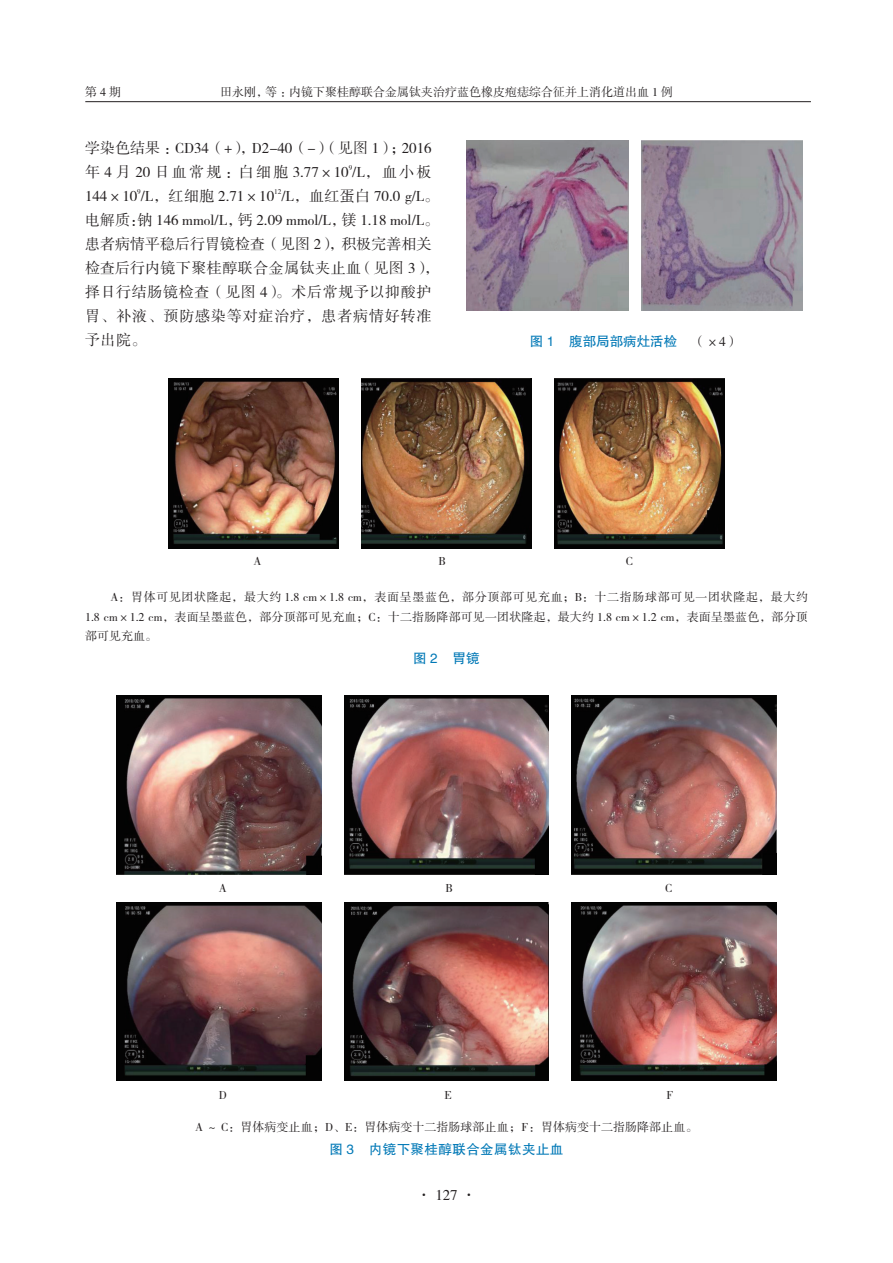
<style>
.page{position:relative;width:893px;height:1263px;background:#fff}
.page>*{position:absolute;margin:0;border:0;box-sizing:border-box;transform-origin:0 0}
.全文段路样式{font:15px/24px "FZSSK GBK1 0";letter-spacing:.03em;color:#231f20}
.全文段路样式-2{font:15px/24.2px "FZSSK GBK1 0";color:#231f20}
._4中文标题_1{font:13.5px "FZHTK GBK1 0";letter-spacing:.03em;color:#0078b6}
._4中文标题_1-2{font:13.5px "FZHTK GBK1 0";color:#0078b6}
.表注_正文{font:12px/19.5px "FZSSK GBK1 0";letter-spacing:.01em;color:#231f20;text-align:justify}
.表注_居中{font:12px "FZSSK GBK1 0";color:#231f20}
.书眉{font:12px "FZSSK GBK1 0";color:#231f20}
.全文段路样式-3{font:7.2px "FZSSK GBK1 0";color:#231f20}
.s1{font-family:"FZSSK GBK1 0";color:#231f20}
</style>
<div class="page">
<hr style="left:85px;top:101px;width:726px;height:1px;background:#231f20">
<img style="left:467px;top:140px;width:161px;height:170px">
<img style="left:641px;top:140px;width:162px;height:170px">
<img style="left:168px;top:378px;width:170px;height:170px">
<img style="left:361px;top:378px;width:170px;height:170px">
<img style="left:554px;top:378px;width:171px;height:170px">
<img style="left:117px;top:696px;width:204px;height:178px">
<img style="left:344px;top:696px;width:205px;height:178px">
<img style="left:572px;top:696px;width:204px;height:178px">
<img style="left:117px;top:902px;width:204px;height:179px">
<img style="left:344px;top:902px;width:205px;height:179px">
<img style="left:572px;top:902px;width:204px;height:179px">
<p class="表注_正文" style="left:85px;top:83px;width:37px">第4期</p>
<p class="书眉" style="left:220px;top:86px;width:454px">田永刚，等：内镜下聚桂醇联合金属钛夹治疗蓝色橡皮疱痣综合征并上消化道出血 1 例</p>
<p class="全文段路样式-2" style="left:85px;top:137px;width:348px">学染色结果：CD34（+），D2-40（-）（见图 1）；2016年 4 月 20 日血常规：白细胞 3.77×10 /L，血小板</p>
<p class="全文段路样式-3" style="left:349px;top:163px;width:5px">9</p>
<p class="全文段路样式-3" style="left:137px;top:187px;width:5px">9</p>
<p class="全文段路样式-3" style="left:274px;top:187px;width:9px">12</p>
<p class="全文段路样式" style="left:85px;top:185px;width:356px;text-indent:196px">/L，血红蛋白 70.0 g/L。电解质：钠 146 mmol/L，钙 2.09 mmol/L，镁 1.18 mol/L。患者病情平稳后行胃镜检查（见图 2），积极完善相关检查后行内镜下聚桂醇联合金属钛夹止血（见图 3），择日行结肠镜检查（见图 4）。术后常规予以抑酸护胃、补液、预防感染等对症治疗，患者病情好转准予出院。</p>
<p class="全文段路样式-2" style="left:85px;top:185px;width:191px">144×10 /L，红细胞 2.71×10</p>
<p class="_4中文标题_1-2" style="left:530px;top:334px;width:211px">图 1 腹部局部病灶活检 <span class="s1">（×4）</span></p>
<p class="表注_正文" style="left:253px;top:552px;width:9px">A</p>
<p class="表注_正文" style="left:439px;top:552px;width:9px">B</p>
<p class="表注_正文" style="left:626px;top:552px;width:9px">C</p>
<p class="表注_正文" style="left:85px;top:588px;width:724px;text-indent:26px">A：胃体可见团状隆起，最大约 1.8 cm×1.8 cm，表面呈墨蓝色，部分顶部可见充血；B：十二指肠球部可见一团状隆起，最大约1.8 cm×1.2 cm，表面呈墨蓝色，部分顶部可见充血；C：十二指肠降部可见一团状隆起，最大约 1.8 cm×1.2 cm，表面呈墨蓝色，部分顶部可见充血。</p>
<p class="_4中文标题_1" style="left:413px;top:651px;width:68px">图 2 胃镜</p>
<p class="表注_正文" style="left:219px;top:879px;width:9px">A</p>
<p class="表注_正文" style="left:445px;top:879px;width:9px">B</p>
<p class="表注_正文" style="left:665px;top:879px;width:9px">C</p>
<p class="表注_正文" style="left:219px;top:1086px;width:9px">D</p>
<p class="表注_正文" style="left:444px;top:1086px;width:9px">E</p>
<p class="表注_正文" style="left:666px;top:1086px;width:8px">F</p>
<p class="表注_居中" style="left:195px;top:1121px;width:504px">A ～ C：胃体病变止血；D、E：胃体病变十二指肠球部止血；F：胃体病变十二指肠降部止血。</p>
<p class="_4中文标题_1" style="left:329px;top:1142px;width:235px">图 3 内镜下聚桂醇联合金属钛夹止血</p>
<p class="全文段路样式-2" style="left:417px;top:1183px;width:61px">· 127 ·</p>
</div>
